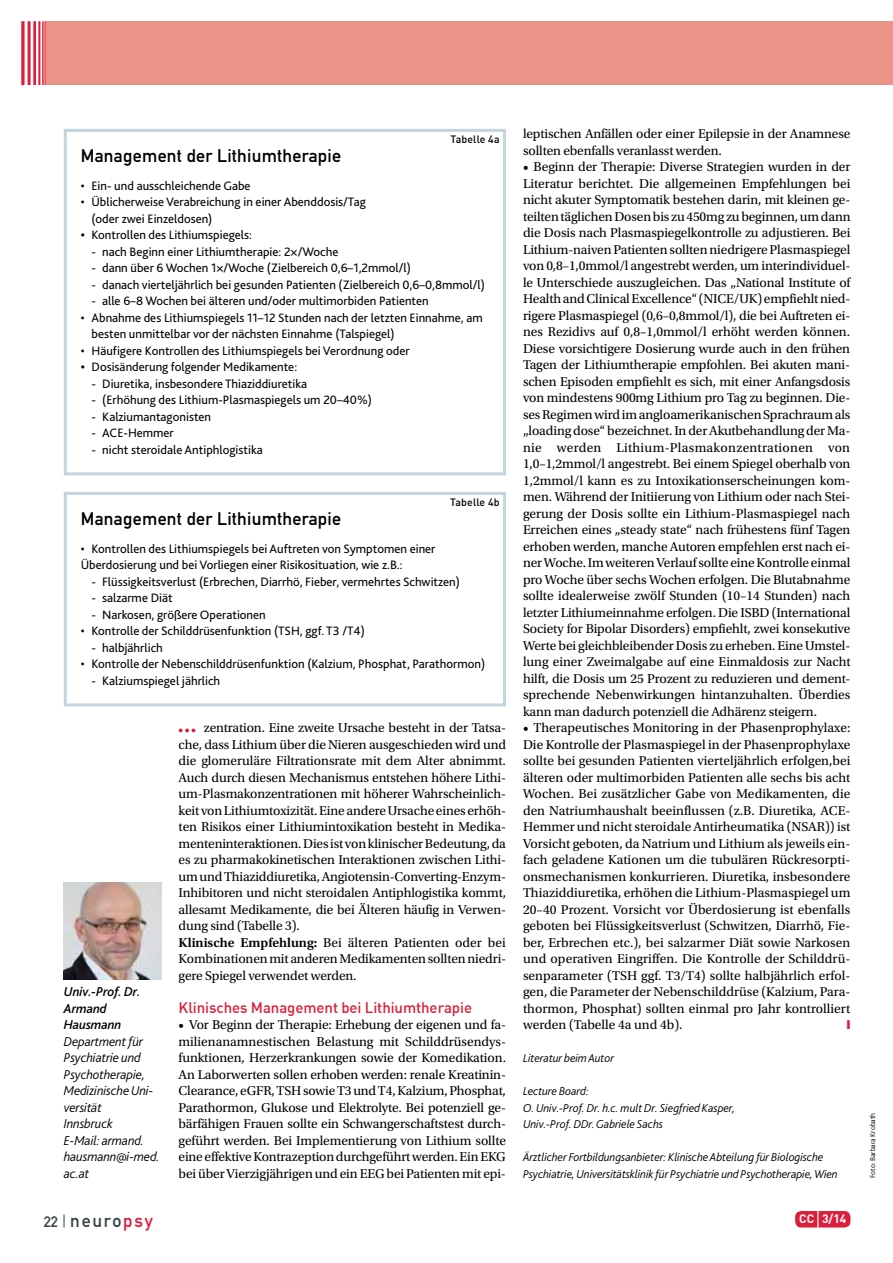
<style>
.page{position:relative;width:893px;height:1263px;background:#fff}
.page>*{position:absolute;margin:0;border:0;box-sizing:border-box;transform-origin:0 0}
.t1{font:18px "DIN Mittelschrift Std";letter-spacing:.015em;color:#000}
.t2{font:18px "DIN Mittelschrift Std";letter-spacing:.1em;color:#394647}
.t3{font:500 15px "DIN";letter-spacing:-.005em;color:#da1f3d}
.t4{font:13.5px/16.5px "Utopia Std";letter-spacing:-.01em;color:#000;text-align:justify}
.t5{font:italic 300 13.5px/16.5px "Bliss 2";letter-spacing:-.01em;color:#000}
.t6{font:italic 500 13.5px/16.5px "Bliss 2";letter-spacing:-.01em;color:#000}
.t7{font:12.75px/16.5px "Bliss 2";color:#000}
.t8{font:italic 300 12px/16.5px "Bliss 2";letter-spacing:-.01em;color:#000}
.t9{font:700 12px "DIN";color:#fff}
.t10{font:500 10.5px "DIN";letter-spacing:.015em;color:#000}
.t11{font:300 7.5px "Bliss 2";color:#000}
.s1{font-weight:700}
.s2{font-weight:600}
.s3{font-size:15px}
.s4{color:#da1f3d}
</style>
<div class="page">
<svg style="left:64px;top:1214px;width:1px;height:13px"></svg>
<div style="left:795px;top:1211px;width:55px;height:16px;background:#da1f3d;border-radius:6px"></div>
<svg style="left:817px;top:1211px;width:1px;height:16px"></svg>
<div style="left:45px;top:21px;width:848px;height:64px;background:#ea9488"></div>
<svg style="left:21px;top:21px;width:4px;height:64px"></svg>
<hr style="left:28px;top:21px;width:3px;height:64px;background:#da1f3d">
<hr style="left:33px;top:21px;width:3px;height:64px;background:#da1f3d">
<hr style="left:38px;top:21px;width:2px;height:64px;background:#da1f3d">
<hr style="left:42px;top:21px;width:2px;height:64px;background:#da1f3d">
<hr style="left:45px;top:21px;width:1px;height:64px;background:#da1f3d">
<div style="left:64px;top:129px;width:442px;height:346px;border:3px solid #c3d4dd"></div>
<div style="left:64px;top:492px;width:442px;height:214px;border:3px solid #c3d4dd"></div>
<svg style="left:179px;top:728px;width:16px;height:4px"></svg>
<img style="left:64px;top:882px;width:98px;height:98px">
<p class="t10" style="left:450px;top:132px;width:51px">Tabelle 4a</p>
<h1 class="t1" style="left:81px;top:145px;width:262px">Management der Lithiumtherapie</h1>
<p class="t7" style="left:81px;top:177px;width:171px">• Ein- und ausschleichende Gabe</p>
<p class="t7" style="left:91px;top:193px;width:276px;text-indent:-11px">• ÜblicherweiseVerabreichung in einer Abenddosis/Tag (oder zwei Einzeldosen)</p>
<p class="t7" style="left:81px;top:226px;width:173px"><span class="s1">•</span> Kontrollen des Lithiumspiegels:</p>
<p class="t7" style="left:91px;top:243px;width:248px">- nach Beginn einer Lithiumtherapie: 2×/Woche</p>
<p class="t7" style="left:91px;top:259px;width:321px">- dann über 6 Wochen 1×/Woche (Zielbereich 0,6–1,2mmol/l)</p>
<p class="t7" style="left:91px;top:276px;width:395px">- danach vierteljährlich bei gesunden Patienten (Zielbereich 0,6–0,8mmol/l)</p>
<p class="t7" style="left:91px;top:292px;width:339px">- alle 6–8 Wochen bei älteren und/oder multimorbiden Patienten</p>
<p class="t7" style="left:92px;top:309px;width:393px;text-indent:-11px">• Abnahme des Lithiumspiegels 11–12 Stunden nach der letzten Einnahme, am besten unmittelbar vor der nächsten Einnahme (Talspiegel)</p>
<p class="t7" style="left:81px;top:342px;width:330px">• Häufigere Kontrollen des Lithiumspiegels bei Verordnung oder</p>
<p class="t7" style="left:81px;top:358px;width:218px"><span class="s1">•</span> Dosisänderung folgender Medikamente:</p>
<p class="t7" style="left:92px;top:375px;width:217px">- Diuretika, insbesondere Thiaziddiuretika</p>
<p class="t7" style="left:92px;top:391px;width:282px">- (Erhöhung des Lithium-Plasmaspiegels um 20–40%)</p>
<p class="t7" style="left:92px;top:408px;width:121px">- Kalziumantagonisten</p>
<p class="t7" style="left:92px;top:424px;width:84px">- ACE-Hemmer</p>
<p class="t7" style="left:92px;top:441px;width:173px">- nicht steroidale Antiphlogistika</p>
<p class="t10" style="left:450px;top:495px;width:51px">Tabelle 4b</p>
<h1 class="t1" style="left:81px;top:508px;width:262px">Management der Lithiumtherapie</h1>
<p class="t7" style="left:81px;top:540px;width:356px">• Kontrollen des Lithiumspiegels bei Auftreten von Symptomen einer<br>Überdosierung und bei Vorliegen einer Risikosituation, wie z.B.:</p>
<p class="t7" style="left:91px;top:573px;width:370px">- Flüssigkeitsverlust (Erbrechen, Diarrhö, Fieber, vermehrtes Schwitzen)</p>
<p class="t7" style="left:91px;top:589px;width:83px">- salzarme Diät</p>
<p class="t7" style="left:91px;top:606px;width:176px">- Narkosen, größere Operationen</p>
<p class="t7" style="left:81px;top:622px;width:285px">• Kontrolle der Schilddrüsenfunktion (TSH, ggf. T3 /T4)</p>
<p class="t7" style="left:91px;top:639px;width:73px">- halbjährlich</p>
<p class="t7" style="left:81px;top:655px;width:406px">• Kontrolle der Nebenschilddrüsenfunktion (Kalzium, Phosphat, Parathormon)</p>
<p class="t7" style="left:92px;top:672px;width:130px">- Kalziumspiegel jährlich</p>
<p class="t6" style="left:64px;top:983px;width:78px">Univ.-Prof. Dr.<br>Armand<br>Hausmann</p>
<p class="t5" style="left:64px;top:1033px;width:97px">Department für<br>Psychiatrie und<br>Psychotherapie,<br>Medizinische Uni&shy;versität<br>Innsbruck<br>E-Mail: armand. hausmann@i-med. ac.at</p>
<p class="t4" style="left:179px;top:720px;width:329px;text-align:left;text-indent:25px">zentration. Eine zweite Ursache besteht in der Tatsa&shy;che, dass Lithium über die Nieren ausgeschieden wird und die glomeruläre Filtrationsrate mit dem Alter abnimmt.<br>Auch durch diesen Mechanismus entstehen höhere Lithi&shy;um-Plasmakonzentrationen mit höherer Wahrscheinlich&shy;keit von Lithiumtoxizität. Eine andere Ursache eines erhöh&shy;ten Risikos einer Lithiumintoxikation besteht in Medika&shy;menteninteraktionen. Dies ist von klinischer Bedeutung, da es zu pharmakokinetischen Interaktionen zwischen Lithi&shy;um und Thiaziddiuretika, Angiotensin-Converting-Enzym-Inhibitoren und nicht steroidalen Antiphlogistika kommt, allesamt Medikamente, die bei Älteren häufig in Verwen&shy;dung sind (Tabelle 3).<br><span class="s2">Klinische Empfehlung:</span> Bei älteren Patienten oder bei Kombinationen mit anderen Medikamenten sollten niedri&shy;gere Spiegel verwendet werden.</p>
<p class="t3" style="left:179px;top:998px;width:295px">Klinisches Management bei Lithiumtherapie</p>
<p class="t4" style="left:179px;top:1017px;width:329px">• Vor Beginn der Therapie: Erhebung der eigenen und fa&shy;milienanamnestischen Belastung mit Schilddrüsendys&shy;funktionen, Herzerkrankungen sowie der Komedikation.<br>An Laborwerten sollen erhoben werden: renale Kreatinin-Clearance, eGFR, TSH sowie T3 und T4, Kalzium, Phosphat, Parathormon, Glukose und Elektrolyte. Bei potenziell ge&shy;bärfähigen Frauen sollte ein Schwangerschaftstest durch&shy;geführt werden. Bei Implementierung von Lithium sollte eine effektive Kontrazeption durchgeführt werden. Ein EKG bei über Vierzigjährigen und ein EEG bei Patienten mit epi-</p>
<p class="t4" style="left:523px;top:126px;width:329px">leptischen Anfällen oder einer Epilepsie in der Anamnese sollten ebenfalls veranlasst werden.</p>
<p class="t4" style="left:523px;top:159px;width:329px">• Beginn der Therapie: Diverse Strategien wurden in der Literatur berichtet. Die allgemeinen Empfehlungen bei nicht akuter Symptomatik bestehen darin, mit kleinen ge&shy;teilten täglichen Dosen bis zu 450mg zu beginnen, um dann die Dosis nach Plasmaspiegelkontrolle zu adjustieren. Bei Lithium-naiven Patienten sollten niedrigere Plasmaspiegel von 0,8–1,0mmol/l angestrebt werden, um interindividuel&shy;le Unterschiede auszugleichen. Das „National Institute of Health and Clinical Excellence“ (NICE/UK) empfiehlt nied&shy;rigere Plasmaspiegel (0,6–0,8mmol/l), die bei Auftreten ei&shy;nes Rezidivs auf 0,8–1,0mmol/l erhöht werden können.<br>Diese vorsichtigere Dosierung wurde auch in den frühen Tagen der Lithiumtherapie empfohlen. Bei akuten mani&shy;schen Episoden empfiehlt es sich, mit einer Anfangsdosis von mindestens 900mg Lithium pro Tag zu beginnen. Die&shy;ses Regimen wird im angloamerikanischen Sprachraum als „loading dose“ bezeichnet. In der Akutbehandlung der Ma&shy;nie werden Lithium-Plasmakonzentrationen von 1,0–1,2mmol/l angestrebt. Bei einem Spiegel oberhalb von 1,2mmol/l kann es zu Intoxikationserscheinungen kom&shy;men. Während der Initiierung von Lithium oder nach Stei&shy;gerung der Dosis sollte ein Lithium-Plasmaspiegel nach Erreichen eines „steady state“ nach frühestens fünf Tagen erhoben werden, manche Autoren empfehlen erst nach ei&shy;ner Woche. Im weiteren Verlauf sollte eine Kontrolle einmal pro Woche über sechs Wochen erfolgen. Die Blutabnahme sollte idealerweise zwölf Stunden (10–14 Stunden) nach letzter Lithiumeinnahme erfolgen. Die ISBD (International Society for Bipolar Disorders) empfiehlt, zwei konsekutive Werte bei gleichbleibender Dosis zu erheben. Eine Umstel&shy;lung einer Zweimalgabe auf eine Einmaldosis zur Nacht hilft, die Dosis um 25 Prozent zu reduzieren und dement&shy;sprechende Nebenwirkungen hintanzuhalten. Überdies kann man dadurch potenziell die Adhärenz steigern.</p>
<p class="t4" style="left:523px;top:720px;width:329px">• Therapeutisches Monitoring in der Phasenprophylaxe:<br>Die Kontrolle der Plasmaspiegel in der Phasenprophylaxe sollte bei gesunden Patienten vierteljährlich erfolgen,bei älteren oder multimorbiden Patienten alle sechs bis acht Wochen. Bei zusätzlicher Gabe von Medikamenten, die den Natriumhaushalt beeinflussen (z.B. Diuretika, ACE-Hemmer und nicht steroidale Antirheumatika (NSAR)) ist Vorsicht geboten, da Natrium und Lithium als jeweils ein&shy;fach geladene Kationen um die tubulären Rückresorpti&shy;onsmechanismen konkurrieren. Diuretika, insbesondere Thiaziddiuretika, erhöhen die Lithium-Plasmaspiegel um 20–40 Prozent. Vorsicht vor Überdosierung ist ebenfalls geboten bei Flüssigkeitsverlust (Schwitzen, Diarrhö, Fie&shy;ber, Erbrechen etc.), bei salzarmer Diät sowie Narkosen und operativen Eingriffen. Die Kontrolle der Schilddrü&shy;senparameter (TSH ggf. T3/T4) sollte halbjährlich erfol&shy;gen, die Parameter der Nebenschilddrüse (Kalzium, Para&shy;thormon, Phosphat) sollten einmal pro Jahr kontrolliert werden (Tabelle 4a und 4b).</p>
<p class="t8" style="left:523px;top:1050px;width:93px">Literatur beim Autor</p>
<p class="t8" style="left:523px;top:1083px;width:214px">Lecture Board:<br>O. Univ.-Prof. Dr. h.c. mult Dr. Siegfried Kasper,<br>Univ.-Prof. DDr. Gabriele Sachs</p>
<p class="t8" style="left:523px;top:1149px;width:316px">Ärztlicher Fortbildungsanbieter: Klinische Abteilung für Biologische<br>Psychiatrie, Universitätsklinik für Psychiatrie und Psychotherapie, Wien</p>
<h1 class="t2" style="left:44px;top:1210px;width:111px"><span class="s3">22</span> neuro<span class="s4">psy</span></h1>
<p class="t9" style="left:799px;top:1211px;width:49px">CC 3/14</p>
<p class="t11" style="left:868px;top:1178px;width:67px;rotate:-90deg">Foto: Barbara Krobath</p>
</div>
